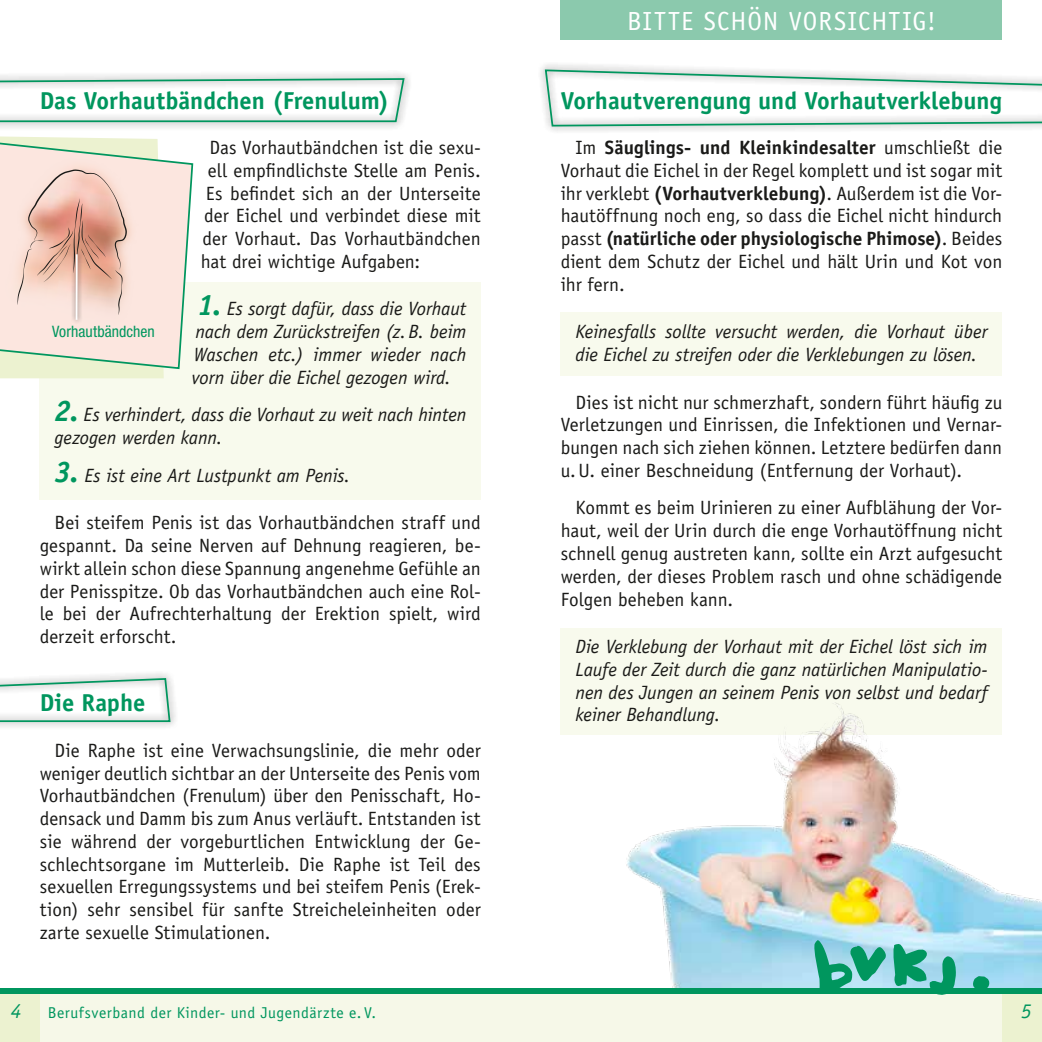
<style>
.page{position:relative;width:1042px;height:1042px;background:#fff}
.page>*{position:absolute;margin:0;border:0;box-sizing:border-box;transform-origin:0 0}
.t1{font:26.25px "Officina Sans";letter-spacing:.045em;color:#fff}
.t2{font:700 24.5px "Officina Sans";letter-spacing:-.005em;color:#00965e}
.t3{font:italic 21px "Officina Sans";color:#00965e}
.t4{font:19.25px/22.8px "Officina Sans";color:#1a1a18;text-align:justify}
.t5{font:italic 19.25px/22.8px "Officina Sans";letter-spacing:-.005em;color:#1a1a18;text-align:justify}
.t6{font:15.75px "Officina Sans";letter-spacing:.03em;color:#00965e}
.t7{font:condensed 15.75px "Helvetica Neue";letter-spacing:.005em;color:#00965e}
.s1{font-weight:700;font-size:29.75px;color:#00965e}
.s2{font-weight:700}
</style>
<div class="page">
<div style="left:561px;top:628px;width:441px;height:107px;background:#f8faed"></div>
<img style="left:626px;top:703px;width:416px;height:285px">
<div style="left:561px;top:313px;width:441px;height:63px;background:#f8faed"></div>
<div style="left:40px;top:283px;width:441px;height:217px;background:#f8faed"></div>
<div style="left:521px;top:988px;width:521px;height:54px;background:#f6f8e8"></div>
<div style="left:1002px;top:990px;width:40px;height:52px;background:#ecf2d0"></div>
<svg style="left:812px;top:940px;width:144px;height:55px;background:#65bfb1"></svg>
<svg style="left:969px;top:976px;width:21px;height:12px"></svg>
<div style="left:521px;top:988px;width:521px;height:5px;background:#00965e"></div>
<div style="left:0;top:988px;width:521px;height:54px;background:#f6f8e8"></div>
<div style="left:0;top:990px;width:40px;height:52px;background:#ecf2d0"></div>
<div style="left:0;top:988px;width:521px;height:5px;background:#00965e"></div>
<div style="left:0;top:670px;width:178px;height:60px;background:#1a1a18;opacity:.75"></div>
<svg style="left:0;top:677px;width:171px;height:46px"></svg>
<div style="left:0;top:70px;width:412px;height:61px;background:#1a1a18;opacity:.75"></div>
<svg style="left:0;top:77px;width:406px;height:46px"></svg>
<div style="left:561px;top:0;width:441px;height:40px;background:#8bc9ad"></div>
<div style="left:537px;top:61px;width:505px;height:74px;background:#1a1a18;opacity:.75"></div>
<svg style="left:544px;top:68px;width:498px;height:59px"></svg>
<svg style="left:0;top:136px;width:164px;height:242px;background:#eef3d7"></svg>
<svg style="left:0;top:140px;width:194px;height:230px;background:#edd8cb"></svg>
<div style="left:70px;top:249px;width:13px;height:76px;background:#1a1a18;opacity:.75"></div>
<hr style="left:76px;top:254px;width:2px;height:66px;background:#fff">
<p class="t2" style="left:40px;top:85px;width:351px">Das Vorhautbändchen (Frenulum)</p>
<p class="t4" style="left:209px;top:136px;width:273px">Das Vorhautbändchen ist die sexu-</p>
<p class="t4" style="left:208px;top:159px;width:274px">ell empfindlichste Stelle am Penis.</p>
<p class="t4" style="left:206px;top:182px;width:276px">Es befindet sich an der Unterseite</p>
<p class="t4" style="left:204px;top:204px;width:278px">der Eichel und verbindet diese mit</p>
<p class="t4" style="left:202px;top:227px;width:280px">der Vorhaut. Das Vorhautbändchen</p>
<p class="t4" style="left:201px;top:250px;width:221px">hat drei wichtige Aufgaben:</p>
<p class="t5" style="left:192px;top:298px;width:276px"><span class="s1">1.</span> Es sorgt dafür, dass die Vorhaut nach dem Zurückstreifen (z.B. beim Waschen etc.) immer wieder nach vorn über die Eichel gezogen wird.</p>
<p class="t5" style="left:55px;top:403px;width:413px"><span class="s1">2.</span> Es verhindert, dass die Vorhaut zu weit nach hinten gezogen werden kann.</p>
<p class="t5" style="left:55px;top:464px;width:297px"><span class="s1">3.</span> Es ist eine Art Lustpunkt am Penis.</p>
<p class="t4" style="left:40px;top:511px;width:443px;text-indent:15px">Bei steifem Penis ist das Vorhautbändchen straff und gespannt. Da seine Nerven auf Dehnung reagieren, be&shy;wirkt allein schon diese Spannung angenehme Gefühle an der Penisspitze. Ob das Vorhautbändchen auch eine Rol&shy;le bei der Aufrechterhaltung der Erektion spielt, wird derzeit erforscht.</p>
<p class="t7" style="left:52px;top:323px;width:104px">Vorhautbändchen</p>
<p class="t2" style="left:40px;top:688px;width:107px">Die Raphe</p>
<p class="t4" style="left:40px;top:739px;width:443px;text-indent:15px">Die Raphe ist eine Verwachsungslinie, die mehr oder weniger deutlich sichtbar an der Unterseite des Penis vom Vorhautbändchen (Frenulum) über den Penisschaft, Ho&shy;densack und Damm bis zum Anus verläuft. Entstanden ist sie während der vorgeburtlichen Entwicklung der Ge&shy;schlechtsorgane im Mutterleib. Die Raphe ist Teil des sexuellen Erregungssystems und bei steifem Penis (Erek&shy;tion) sehr sensibel für sanfte Streicheleinheiten oder zarte sexuelle Stimulationen.</p>
<h1 class="t1" style="left:627px;top:5px;width:29px">Bitte</h1>
<h1 class="t1" style="left:704px;top:5px;width:100px">schön vorsi</h1>
<h1 class="t1" style="left:858px;top:5px;width:28px">chtig</h1>
<h1 class="t1" style="left:927px;top:5px;width:10px">!</h1>
<p class="t2" style="left:561px;top:85px;width:443px">Vorhautverengung und Vorhautverklebung</p>
<p class="t4" style="left:561px;top:136px;width:443px;text-indent:15px">Im <span class="s2">Säuglings- und Kleinkindesalter</span> umschließt die Vorhaut die Eichel in der Regel komplett und ist sogar mit ihr verklebt <span class="s2">(Vorhautverklebung)</span>. Außerdem ist die Vor&shy;hautöffnung noch eng, so dass die Eichel nicht hindurch passt <span class="s2">(natürliche oder physiologische Phimose)</span>. Beides dient dem Schutz der Eichel und hält Urin und Kot von ihr fern.</p>
<p class="t5" style="left:575px;top:320px;width:413px">Keinesfalls sollte versucht werden, die Vorhaut über die Eichel zu streifen oder die Verklebungen zu lösen.</p>
<p class="t4" style="left:561px;top:391px;width:443px;text-indent:15px">Dies ist nicht nur schmerzhaft, sondern führt häufig zu Verletzungen und Einrissen, die Infektionen und Vernar&shy;bungen nach sich ziehen können. Letztere bedürfen dann u. U. einer Beschneidung (Entfernung der Vorhaut).</p>
<p class="t4" style="left:561px;top:496px;width:443px;text-indent:15px">Kommt es beim Urinieren zu einer Aufblähung der Vor&shy;haut, weil der Urin durch die enge Vorhautöffnung nicht schnell genug austreten kann, sollte ein Arzt aufgesucht werden, der dieses Problem rasch und ohne schädigende Folgen beheben kann.</p>
<p class="t5" style="left:575px;top:635px;width:413px">Die Verklebung der Vorhaut mit der Eichel löst sich im Laufe der Zeit durch die ganz natürlichen Manipulatio&shy;nen des Jungen an seinem Penis von selbst und bedarf keiner Behandlung.</p>
<p class="t3" style="left:11px;top:998px;width:12px">4</p>
<p class="t6" style="left:48px;top:1003px;width:330px">Berufsverband der Kinder- und Jugendärzte e. V.</p>
<p class="t3" style="left:1021px;top:998px;width:12px">5</p>
</div>
